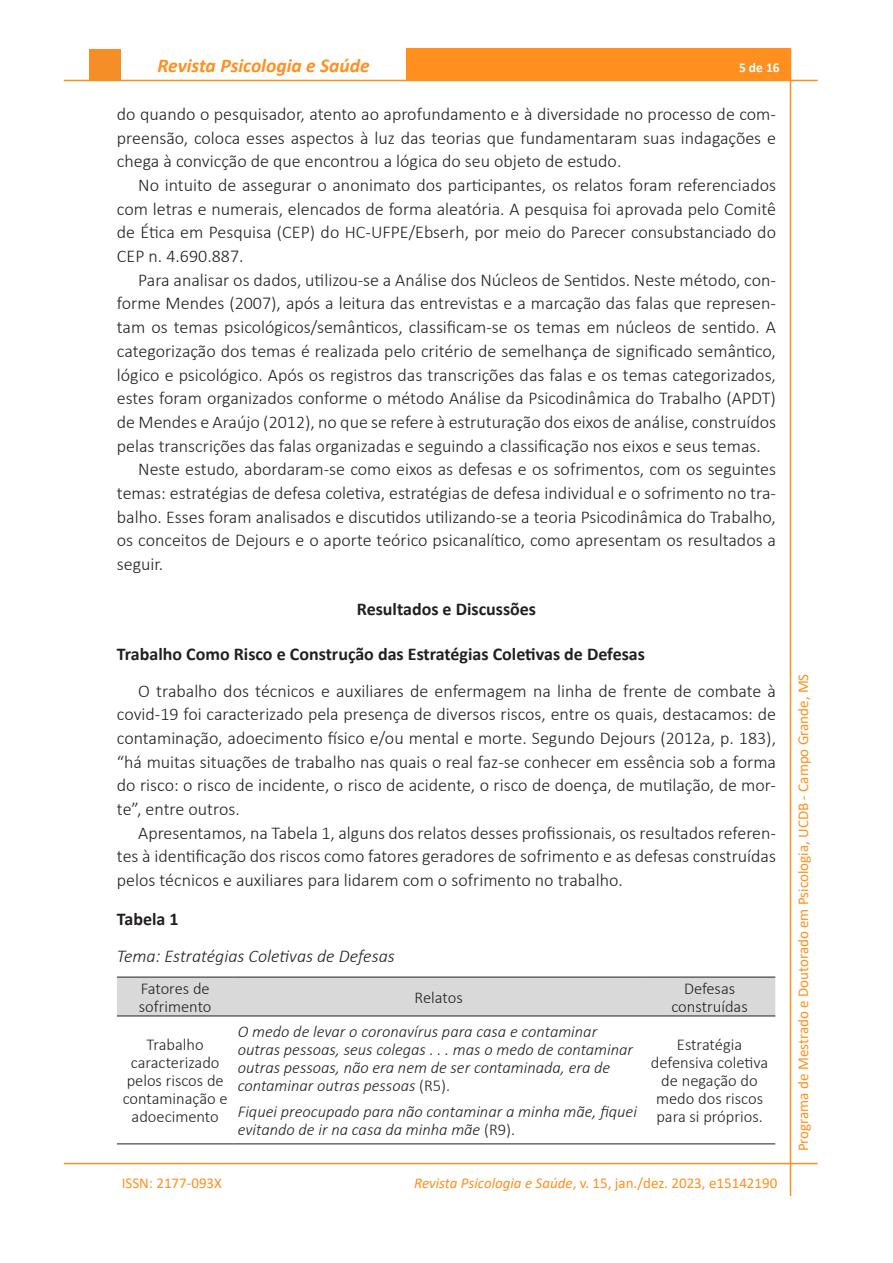
<style>
.page{position:relative;width:893px;height:1263px;background:#fff}
.page>*{position:absolute;margin:0;border:0;box-sizing:border-box;transform-origin:0 0}
.t1{font:italic 700 19.5px "Calibri";color:#ff8f1e}
.Corpo_do_texto{font:300 18px/23.7px "Calibri";color:#231f20;text-align:justify}
.Subtítulo2{font:700 18px "Calibri";color:#231f20}
.Tabela2{font:italic 300 18px "Calibri";color:#231f20}
.Subtítulo1{font:700 18px "Calibri";color:#231f20}
.Tabela1{font:700 18px "Calibri";color:#231f20}
.t2{font:italic 300 16.5px/18px "Calibri";color:#231f20}
.t3{font:300 16.5px/18px "Calibri";color:#231f20;text-align:center}
.t4{font:15px "Calibri";color:#ff8f1e}
.t5{font:700 13.5px "Calibri";color:#fff}
.s1{color:#fff}
.s2{font-style:normal}
.s3{font-style:italic}
</style>
<div class="page">
<div style="left:406px;top:49px;width:384px;height:32px;background:#ff8f1e"></div>
<hr style="left:64px;top:80px;width:754px;height:1px;background:#ff8f1e">
<hr style="left:790px;top:49px;width:1px;height:1147px;background:#ff8f1e">
<hr style="left:64px;top:1163px;width:754px;height:1px;background:#ff8f1e">
<div style="left:89px;top:49px;width:32px;height:31px;background:#f68e27"></div>
<div style="left:117px;top:978px;width:658px;height:37px;background:#d9d9d9"></div>
<hr style="left:117px;top:977px;width:116px;height:1px;background:#231f20">
<hr style="left:233px;top:977px;width:411px;height:1px;background:#231f20">
<hr style="left:644px;top:977px;width:131px;height:1px;background:#231f20">
<hr style="left:117px;top:1015px;width:116px;height:1px;background:#231f20">
<hr style="left:233px;top:1015px;width:411px;height:1px;background:#231f20">
<hr style="left:644px;top:1015px;width:131px;height:1px;background:#231f20">
<hr style="left:117px;top:1143px;width:116px;height:1px;background:#231f20">
<hr style="left:233px;top:1143px;width:411px;height:1px;background:#231f20">
<hr style="left:644px;top:1143px;width:131px;height:1px;background:#231f20">
<p class="t1" style="left:158px;top:52px;width:219px">Revista Psicologia e Saúde<span class="s1">.</span></p>
<p class="t5" style="left:739px;top:58px;width:42px">5 de 16</p>
<p class="Corpo_do_texto" style="left:117px;top:102px;width:661px">do quando o pesquisador, atento ao aprofundamento e à diversidade no processo de com&shy;preensão, coloca esses aspectos à luz das teorias que fundamentaram suas indagações e chega à convicção de que encontrou a lógica do seu objeto de estudo.</p>
<p class="Corpo_do_texto" style="left:117px;top:173px;width:661px;text-indent:21px">No intuito de assegurar o anonimato dos participantes, os relatos foram referenciados com letras e numerais, elencados de forma aleatória. A pesquisa foi aprovada pelo Comitê de Ética em Pesquisa (CEP) do HC-UFPE/Ebserh, por meio do Parecer consubstanciado do CEP n. 4.690.887.</p>
<p class="Corpo_do_texto" style="left:117px;top:268px;width:661px;text-indent:21px">Para analisar os dados, utilizou-se a Análise dos Núcleos de Sentidos. Neste método, con&shy;forme Mendes (2007), após a leitura das entrevistas e a marcação das falas que represen&shy;tam os temas psicológicos/semânticos, classificam-se os temas em núcleos de sentido. A categorização dos temas é realizada pelo critério de semelhança de significado semântico, lógico e psicológico. Após os registros das transcrições das falas e os temas categorizados, estes foram organizados conforme o método Análise da Psicodinâmica do Trabalho (APDT) de Mendes e Araújo (2012), no que se refere à estruturação dos eixos de análise, construídos pelas transcrições das falas organizadas e seguindo a classificação nos eixos e seus temas.</p>
<p class="Corpo_do_texto" style="left:117px;top:457px;width:661px;text-indent:21px">Neste estudo, abordaram-se como eixos as defesas e os sofrimentos, com os seguintes temas: estratégias de defesa coletiva, estratégias de defesa individual e o sofrimento no tra&shy;balho. Esses foram analisados e discutidos utilizando-se a teoria Psicodinâmica do Trabalho, os conceitos de Dejours e o aporte teórico psicanalítico, como apresentam os resultados a seguir.</p>
<p class="Subtítulo1" style="left:357px;top:596px;width:181px">Resultados e Discussões</p>
<p class="Subtítulo2" style="left:117px;top:641px;width:530px">Trabalho Como Risco e Construção das Estratégias Coletivas de Defesas</p>
<p class="Corpo_do_texto" style="left:117px;top:678px;width:661px;text-indent:21px">O trabalho dos técnicos e auxiliares de enfermagem na linha de frente de combate à covid-19 foi caracterizado pela presença de diversos riscos, entre os quais, destacamos: de contaminação, adoecimento físico e/ou mental e morte. Segundo Dejours (2012a, p. 183), “há muitas situações de trabalho nas quais o real faz-se conhecer em essência sob a forma do risco: o risco de incidente, o risco de acidente, o risco de doença, de mutilação, de mor&shy;te”, entre outros.</p>
<p class="Corpo_do_texto" style="left:117px;top:821px;width:661px;text-indent:21px">Apresentamos, na Tabela 1, alguns dos relatos desses profissionais, os resultados referen&shy;tes à identificação dos riscos como fatores geradores de sofrimento e as defesas construídas pelos técnicos e auxiliares para lidarem com o sofrimento no trabalho.</p>
<p class="Tabela1" style="left:117px;top:907px;width:63px">Tabela 1</p>
<p class="Tabela2" style="left:117px;top:945px;width:279px">Tema: Estratégias Coletivas de Defesas</p>
<p class="t3" style="left:139px;top:979px;width:74px;text-align:left">Fatores de sofrimento</p>
<p class="t3" style="left:415px;top:988px;width:50px">Relatos</p>
<p class="t3" style="left:671px;top:979px;width:78px">Defesas construídas</p>
<p class="t3" style="left:123px;top:1035px;width:106px">Trabalho caracterizado pelos riscos de contaminação e adoecimento</p>
<p class="t2" style="left:238px;top:1022px;width:397px">O medo de levar o coronavírus para casa e contaminar outras pessoas, seus colegas . . . mas o medo de contaminar outras pessoas, não era nem de ser contaminada, era de contaminar outras pessoas <span class="s2">(R5).</span></p>
<p class="t2" style="left:238px;top:1103px;width:401px">Fiquei preocupado para não contaminar a minha mãe, fiquei evitando de ir na casa da minha mãe <span class="s2">(R9).</span></p>
<p class="t3" style="left:651px;top:1035px;width:119px">Estratégia defensiva coletiva de negação do medo dos riscos para si próprios.</p>
<p class="t4" style="left:122px;top:1173px;width:102px">ISSN: 2177-093X</p>
<p class="t4" style="left:414px;top:1173px;width:365px"><span class="s3">Revista Psicologia e Saúde</span>, v. 15, jan./dez. 2023, e15142190</p>
<p class="t4" style="left:793px;top:1151px;width:479px;rotate:-90deg">Programa de Mestrado e Doutorado em Psicologia, UCDB - Campo Grande, MS</p>
</div>
